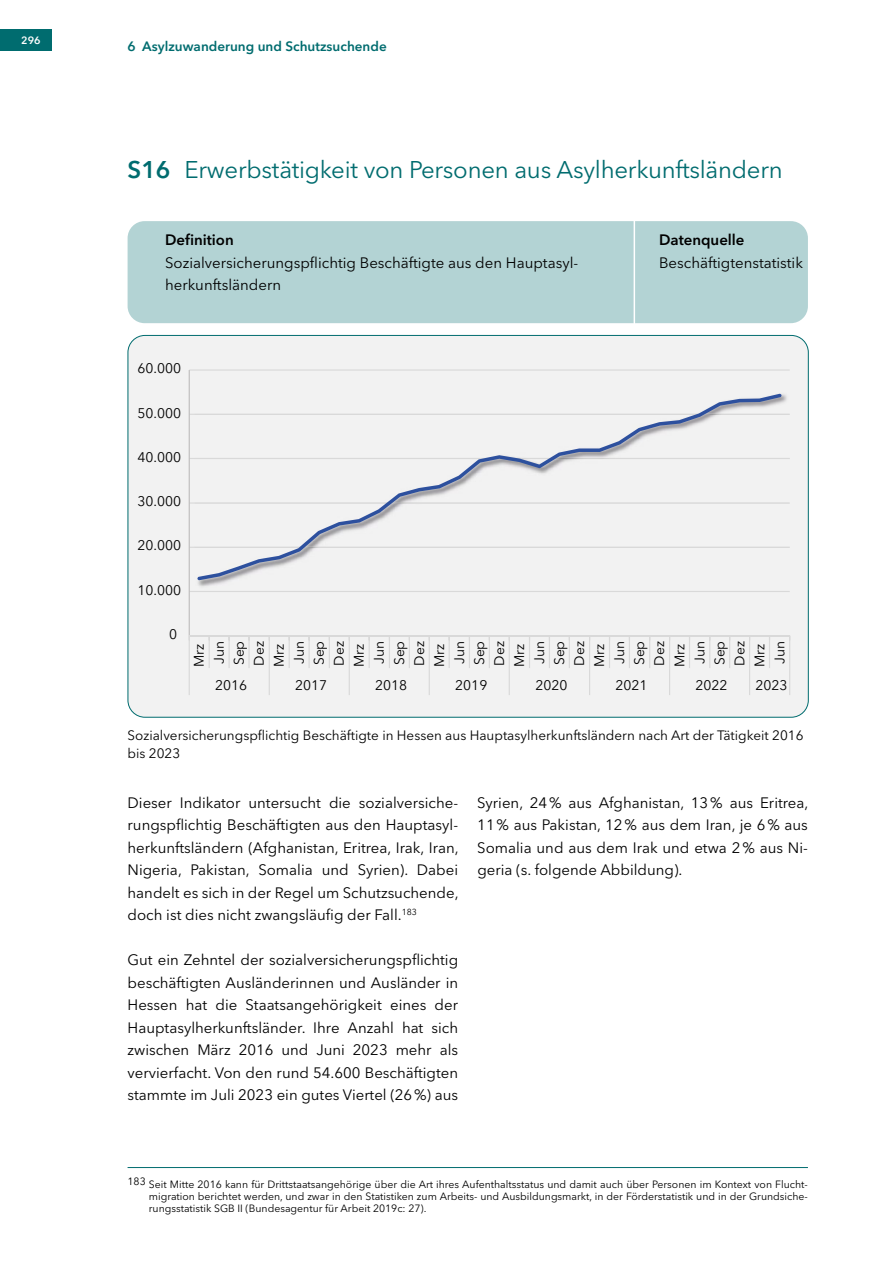
<style>
.page{position:relative;width:893px;height:1263px;background:#fff}
.page>*{position:absolute;margin:0;border:0;box-sizing:border-box;transform-origin:0 0}
.t1{font:24px "Avenir Next LT Pro";letter-spacing:-.01em;color:#006c6f}
.t2{font:15px/22.5px "Avenir Next LT Pro";color:#000;text-align:justify}
.t3{font:600 15px "Avenir Next LT Pro";color:#000}
.t4{font:13.8px/20px "Avenir Next LT Pro";color:#000}
.t5{font:13.5px/18px "Avenir Next LT Pro";color:#000}
.t6{font:600 13.5px "Avenir Next LT Pro";color:#006c6f}
.t7{font:10.5px/12px "Avenir Next LT Pro";color:#000;text-align:justify}
.t8{font:600 10.5px "Avenir Next LT Pro";color:#fff}
.s1{font-weight:600}
</style>
<div class="page">
<div style="left:0;top:30px;width:51px;height:21px;background:#006c6f"></div>
<div style="left:128px;top:221px;width:680px;height:102px;background:#b3d3d4;border-radius:17px"></div>
<hr style="left:634px;top:216px;width:1px;height:111px;background:#fff">
<div style="left:128px;top:337px;width:679px;height:379px;background:#f2f2f2"></div>
<hr style="left:189px;top:369px;width:601px;height:2px;background:#d9d9d9">
<hr style="left:189px;top:414px;width:601px;height:1px;background:#d9d9d9">
<hr style="left:189px;top:458px;width:601px;height:1px;background:#d9d9d9">
<hr style="left:189px;top:502px;width:601px;height:2px;background:#d9d9d9">
<hr style="left:189px;top:547px;width:601px;height:1px;background:#d9d9d9">
<hr style="left:189px;top:591px;width:601px;height:1px;background:#d9d9d9">
<hr style="left:189px;top:370px;width:1px;height:266px;background:#bfbebe">
<hr style="left:189px;top:635px;width:601px;height:1px;background:#d9d9d9">
<hr style="left:789px;top:636px;width:1px;height:32px;background:#d9d9d9">
<hr style="left:769px;top:636px;width:1px;height:32px;background:#d9d9d9">
<hr style="left:749px;top:636px;width:1px;height:32px;background:#d9d9d9">
<hr style="left:729px;top:636px;width:1px;height:32px;background:#d9d9d9">
<hr style="left:709px;top:636px;width:1px;height:32px;background:#d9d9d9">
<hr style="left:689px;top:636px;width:1px;height:32px;background:#d9d9d9">
<hr style="left:669px;top:636px;width:1px;height:32px;background:#d9d9d9">
<hr style="left:649px;top:636px;width:1px;height:32px;background:#d9d9d9">
<hr style="left:629px;top:636px;width:1px;height:32px;background:#d9d9d9">
<hr style="left:609px;top:636px;width:1px;height:32px;background:#d9d9d9">
<hr style="left:589px;top:636px;width:1px;height:32px;background:#d9d9d9">
<hr style="left:569px;top:636px;width:1px;height:32px;background:#d9d9d9">
<hr style="left:549px;top:636px;width:1px;height:32px;background:#d9d9d9">
<hr style="left:529px;top:636px;width:1px;height:32px;background:#d9d9d9">
<hr style="left:509px;top:636px;width:1px;height:32px;background:#d9d9d9">
<hr style="left:489px;top:636px;width:1px;height:32px;background:#d9d9d9">
<hr style="left:469px;top:636px;width:1px;height:32px;background:#d9d9d9">
<hr style="left:449px;top:636px;width:1px;height:32px;background:#d9d9d9">
<hr style="left:429px;top:636px;width:1px;height:32px;background:#d9d9d9">
<hr style="left:409px;top:636px;width:1px;height:32px;background:#d9d9d9">
<hr style="left:389px;top:636px;width:1px;height:32px;background:#d9d9d9">
<hr style="left:369px;top:636px;width:1px;height:32px;background:#d9d9d9">
<hr style="left:349px;top:636px;width:1px;height:32px;background:#d9d9d9">
<hr style="left:329px;top:636px;width:1px;height:32px;background:#d9d9d9">
<hr style="left:309px;top:636px;width:1px;height:32px;background:#d9d9d9">
<hr style="left:289px;top:636px;width:1px;height:32px;background:#d9d9d9">
<hr style="left:269px;top:636px;width:1px;height:32px;background:#d9d9d9">
<hr style="left:248px;top:636px;width:2px;height:32px;background:#d9d9d9">
<hr style="left:229px;top:636px;width:1px;height:32px;background:#d9d9d9">
<hr style="left:209px;top:636px;width:1px;height:32px;background:#d9d9d9">
<hr style="left:189px;top:636px;width:1px;height:32px;background:#d9d9d9">
<svg style="left:789px;top:668px;width:1px;height:27px"></svg>
<svg style="left:749px;top:668px;width:1px;height:27px"></svg>
<svg style="left:669px;top:668px;width:1px;height:27px"></svg>
<svg style="left:589px;top:668px;width:1px;height:27px"></svg>
<svg style="left:509px;top:668px;width:1px;height:27px"></svg>
<svg style="left:429px;top:668px;width:1px;height:27px"></svg>
<svg style="left:349px;top:668px;width:1px;height:27px"></svg>
<svg style="left:269px;top:668px;width:1px;height:27px"></svg>
<svg style="left:189px;top:668px;width:1px;height:27px"></svg>
<div style="left:194px;top:391px;width:597px;height:199px;background:#f2f2f2"></div>
<svg style="left:197px;top:394px;width:585px;height:186px;fill:#f2f2f2"></svg>
<hr style="left:128px;top:1167px;width:680px;height:1px;background:#006c6f">
<p class="t8" style="left:21px;top:34px;width:21px">296</p>
<p class="t6" style="left:128px;top:38px;width:261px">6 Asylzuwanderung und Schutzsuchende</p>
<h3 class="t1" style="left:128px;top:155px;width:657px"><span class="s1">S16</span> Erwerbstätigkeit von Personen aus Asylherkunftsländern</h3>
<h4 class="t3" style="left:165px;top:231px;width:70px">Definition</h4>
<p class="t2" style="left:165px;top:251px;width:413px">Sozialversicherungspflichtig Beschäftigte aus den Hauptasyl&shy;herkunftsländern</p>
<p class="t4" style="left:137px;top:358px;width:45px">60.000</p>
<p class="t4" style="left:137px;top:403px;width:45px">50.000</p>
<p class="t4" style="left:137px;top:447px;width:45px">40.000</p>
<p class="t4" style="left:137px;top:491px;width:45px">30.000</p>
<p class="t4" style="left:137px;top:536px;width:45px">20.000</p>
<p class="t4" style="left:137px;top:580px;width:45px">10.000</p>
<p class="t4" style="left:169px;top:624px;width:10px">0</p>
<h4 class="t3" style="left:659px;top:231px;width:87px">Datenquelle</h4>
<p class="t2" style="left:659px;top:251px;width:145px">Beschäftigtenstatistik</p>
<p class="t4" style="left:189px;top:667px;width:28px;rotate:-90deg">Mrz<br>Jun<br>Sep<br>Dez<br>Mrz<br>Jun<br>Sep<br>Dez<br>Mrz<br>Jun<br>Sep<br>Dez<br>Mrz<br>Jun<br>Sep<br>Dez<br>Mrz<br>Jun<br>Sep<br>Dez<br>Mrz<br>Jun<br>Sep<br>Dez<br>Mrz<br>Jun<br>Sep<br>Dez<br>Mrz<br>Jun</p>
<p class="t4" style="left:215px;top:675px;width:34px">2016</p>
<p class="t4" style="left:295px;top:675px;width:34px">2017</p>
<p class="t4" style="left:375px;top:675px;width:34px">2018</p>
<p class="t4" style="left:455px;top:675px;width:34px">2019</p>
<p class="t4" style="left:535px;top:675px;width:34px">2020</p>
<p class="t4" style="left:615px;top:675px;width:34px">2021</p>
<p class="t4" style="left:695px;top:675px;width:34px">2022</p>
<p class="t4" style="left:756px;top:675px;width:34px">2023</p>
<p class="t5" style="left:128px;top:726px;width:677px">Sozialversicherungspflichtig Beschäftigte in Hessen aus Hauptasylherkunftsländern nach Art der Tätigkeit 2016 bis 2023</p>
<p class="t2" style="left:128px;top:791px;width:333px">Dieser Indikator untersucht die sozialversiche&shy;rungspflichtig Beschäftigten aus den Hauptasyl&shy;herkunftsländern (Afghanistan, Eritrea, Irak, Iran, Nigeria, Pakistan, Somalia und Syrien). Dabei handelt es sich in der Regel um Schutzsuchende, doch ist dies nicht zwangsläufig der Fall.<sup>183</sup></p>
<p class="t2" style="left:128px;top:948px;width:332px">Gut ein Zehntel der sozialversicherungspflichtig beschäftigten Ausländerinnen und Ausländer in Hessen hat die Staatsangehörigkeit eines der Hauptasylherkunftsländer. Ihre Anzahl hat sich zwischen März 2016 und Juni 2023 mehr als vervierfacht. Von den rund 54.600 Beschäftigten stammte im Juli 2023 ein gutes Viertel (26%) aus</p>
<p class="t2" style="left:477px;top:791px;width:333px">Syrien, 24% aus Afghanistan, 13% aus Eritrea, 11% aus Pakistan, 12% aus dem Iran, je 6% aus Somalia und aus dem Irak und etwa 2% aus Ni&shy;geria (s. folgende Abbildung).</p>
<p class="t7" style="left:149px;top:1178px;width:661px;text-indent:-21px">183 Seit Mitte 2016 kann für Drittstaatsangehörige über die Art ihres Aufenthaltsstatus und damit auch über Personen im Kontext von Flucht&shy;migration berichtet werden, und zwar in den Statistiken zum Arbeits- und Ausbildungsmarkt, in der Förderstatistik und in der Grundsiche&shy;rungsstatistik SGB II (Bundesagentur für Arbeit 2019c: 27).</p>
</div>
